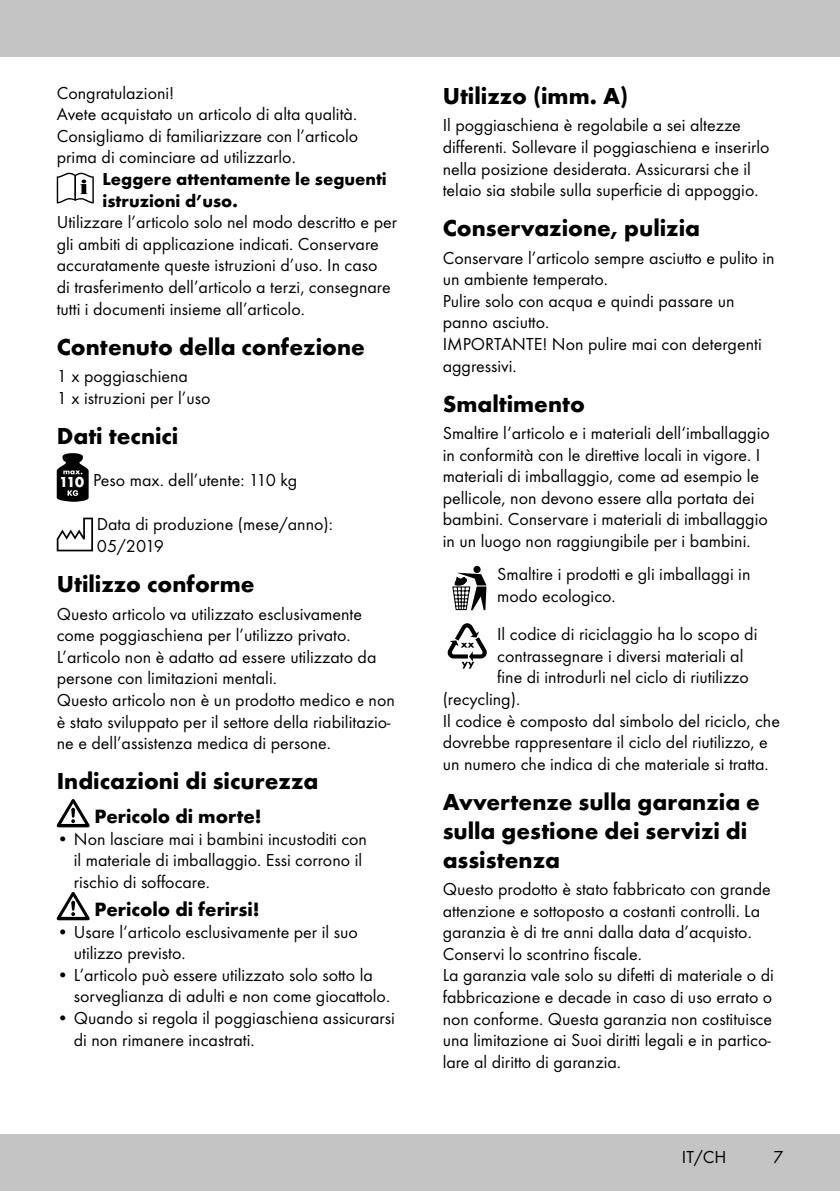
<style>
.page{position:relative;width:840px;height:1191px;background:#fff}
.page>*{position:absolute;margin:0;border:0;box-sizing:border-box;transform-origin:0 0}
.t1{font:700 24px/28.8px "Futura TOT";color:#000}
.t2{font:700 20px "Futura TOT";color:#000}
.t3{font:18px/21.6px "Futura TOT Boo";color:#000}
.t4{font:700 18px/21.6px "Futura TOT";color:#000}
.s1{font-family:"Futura TOT";font-weight:700;font-size:15px;color:#fff}
</style>
<div class="page">
<div style="left:0;top:1134px;width:839px;height:57px;background:#c5c4c4"></div>
<div style="left:0;top:0;width:839px;height:57px;background:#c5c4c4"></div>
<svg style="left:57px;top:173px;width:37px;height:30px"></svg>
<svg style="left:57px;top:453px;width:32px;height:49px;background:#363636"></svg>
<svg style="left:57px;top:517px;width:36px;height:34px"></svg>
<svg style="left:57px;top:799px;width:33px;height:28px"></svg>
<svg style="left:57px;top:892px;width:33px;height:28px"></svg>
<div style="left:473px;top:566px;width:7px;height:7px;background:#000;border-radius:50%"></div>
<svg style="left:452px;top:572px;width:34px;height:38px"></svg>
<svg style="left:447px;top:623px;width:39px;height:45px"></svg>
<p class="t3" style="left:57px;top:82px;width:303px">Congratulazioni!<br>Avete acquistato un articolo di alta qualità.<br>Consigliamo di familiarizzare con l’articolo prima di cominciare ad utilizzarlo.</p>
<p class="t4" style="left:102px;top:168px;width:285px">Leggere attentamente le seguenti istruzioni d’uso.</p>
<p class="t3" style="left:57px;top:211px;width:341px">Utilizzare l’articolo solo nel modo descritto e per gli ambiti di applicazione indicati. Conservare accuratamente queste istruzioni d’uso. In caso<br>di trasferimento dell’articolo a terzi, consegnare tutti i documenti insieme all’articolo.</p>
<h1 class="t1" style="left:57px;top:332px;width:309px">Contenuto della confezione</h1>
<p class="t3" style="left:57px;top:365px;width:155px">1 x poggiaschiena<br>1 x istruzioni per l’uso</p>
<h1 class="t1" style="left:57px;top:421px;width:123px">Dati tecnici</h1>
<p class="t3" style="left:59px;top:469px;width:239px"><span class="s1">110</span> Peso max. dell’utente: 110 kg</p>
<p class="t3" style="left:97px;top:513px;width:237px">Data di produzione (mese/anno):<br>05/2019</p>
<h1 class="t1" style="left:57px;top:569px;width:199px">Utilizzo conforme</h1>
<p class="t3" style="left:57px;top:602px;width:339px">Questo articolo va utilizzato esclusivamente come poggiaschiena per l’utilizzo privato.<br>L’articolo non è adatto ad essere utilizzato da persone con limitazioni mentali.<br>Questo articolo non è un prodotto medico e non è stato sviluppato per il settore della riabilitazio&shy;ne e dell’assistenza medica di persone.</p>
<h1 class="t1" style="left:57px;top:766px;width:263px">Indicazioni di sicurezza</h1>
<p class="t2" style="left:95px;top:804px;width:168px">Pericolo di morte!</p>
<p class="t3" style="left:74px;top:827px;width:294px;text-indent:-17px">• Non lasciare mai i bambini incustoditi con il materiale di imballaggio. Essi corrono il rischio di soffocare.</p>
<p class="t2" style="left:95px;top:897px;width:166px">Pericolo di ferirsi!</p>
<p class="t3" style="left:74px;top:920px;width:285px;text-indent:-17px">• Usare l‘articolo esclusivamente per il suo utilizzo previsto.</p>
<p class="t3" style="left:74px;top:964px;width:317px;text-indent:-17px">• L’articolo può essere utilizzato solo sotto la sorveglianza di adulti e non come giocattolo.</p>
<p class="t3" style="left:74px;top:1007px;width:322px;text-indent:-17px">• Quando si regola il poggiaschiena assicurarsi di non rimanere incastrati.</p>
<h1 class="t1" style="left:442px;top:81px;width:187px">Utilizzo (imm. A)</h1>
<p class="t3" style="left:442px;top:114px;width:328px">Il poggiaschiena è regolabile a sei altezze differenti. Sollevare il poggiaschiena e inserirlo nella posizione desiderata. Assicurarsi che il telaio sia stabile sulla superficie di appoggio.</p>
<h1 class="t1" style="left:442px;top:213px;width:259px">Conservazione, pulizia</h1>
<p class="t3" style="left:442px;top:247px;width:333px">Conservare l’articolo sempre asciutto e pulito in un ambiente temperato.<br>Pulire solo con acqua e quindi passare un panno asciutto.<br>IMPORTANTE! Non pulire mai con detergenti aggressivi.</p>
<h1 class="t1" style="left:442px;top:389px;width:144px">Smaltimento</h1>
<p class="t3" style="left:442px;top:422px;width:328px">Smaltire l‘articolo e i materiali dell‘imballaggio in conformità con le direttive locali in vigore. I materiali di imballaggio, come ad esempio le pellicole, non devono essere alla portata dei bambini. Conservare i materiali di imballaggio in un luogo non raggiungibile per i bambini.</p>
<p class="t3" style="left:497px;top:563px;width:254px">Smaltire i prodotti e gli imballaggi in modo ecologico.</p>
<p class="t3" style="left:497px;top:623px;width:261px">Il codice di riciclaggio ha lo scopo di</p>
<p class="t3" style="left:497px;top:645px;width:247px">contrassegnare i diversi materiali al</p>
<p class="t3" style="left:497px;top:666px;width:253px">fine di introdurli nel ciclo di riutilizzo</p>
<p class="t3" style="left:442px;top:688px;width:79px">(recycling).</p>
<p class="t3" style="left:442px;top:710px;width:339px">Il codice è composto dal simbolo del riciclo, che</p>
<p class="t3" style="left:442px;top:731px;width:326px">dovrebbe rappresentare il ciclo del riutilizzo, e</p>
<p class="t3" style="left:442px;top:753px;width:327px">un numero che indica di che materiale si tratta.</p>
<h1 class="t1" style="left:442px;top:787px;width:318px">Avvertenze sulla garanzia e sulla gestione dei servizi di assistenza</h1>
<p class="t3" style="left:442px;top:878px;width:332px">Questo prodotto è stato fabbricato con grande attenzione e sottoposto a costanti controlli. La garanzia è di tre anni dalla data d’acquisto.<br>Conservi lo scontrino fiscale.<br>La garanzia vale solo su difetti di materiale o di fabbricazione e decade in caso di uso errato o non conforme. Questa garanzia non costituisce una limitazione ai Suoi diritti legali e in partico&shy;lare al diritto di garanzia.</p>
<p class="t3" style="left:681px;top:1146px;width:46px">IT/CH</p>
<p class="t3" style="left:772px;top:1146px;width:12px">7</p>
</div>
